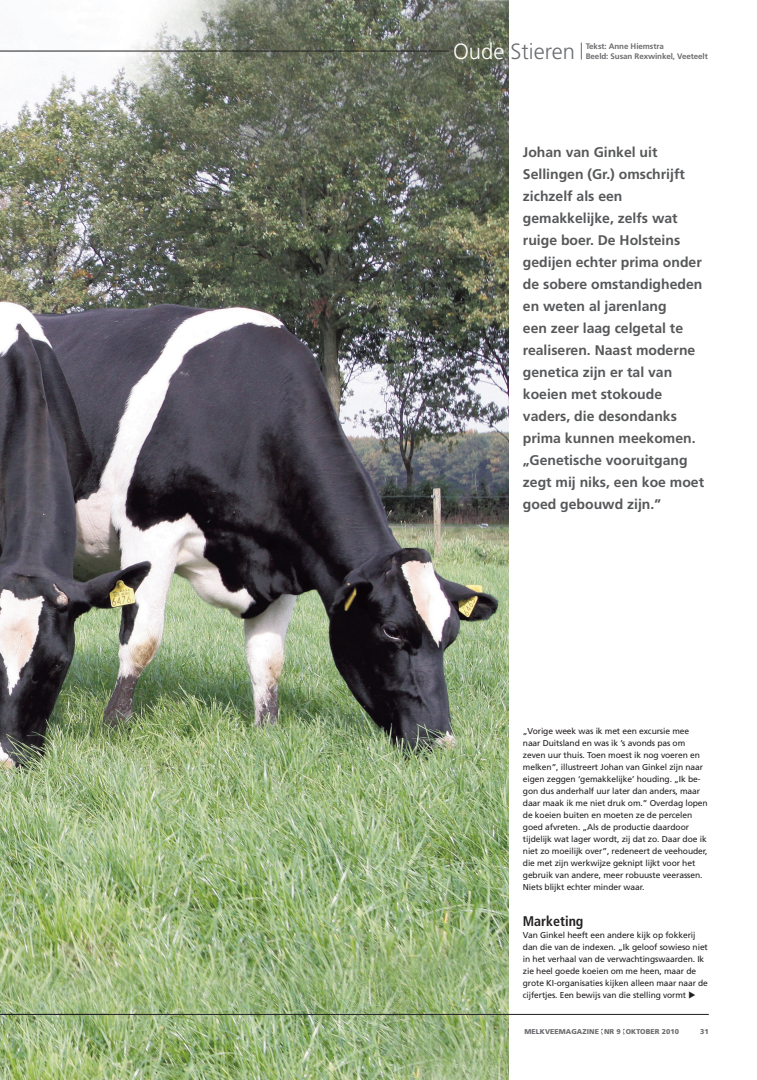
<style>
.page{position:relative;width:757px;height:1080px;background:#fff}
.page>*{position:absolute;margin:0;border:0;box-sizing:border-box;transform-origin:0 0}
.t1{font:300 22px "Frutiger LT Std";color:#6c6d70}
.t2{font:700 14px/22px "Frutiger LT Std";color:#57585a}
.t3{font:700 condensed 14px "Frutiger LT Std";color:#231f20}
.t4{font:8.5px/12px "Frutiger LT Std";letter-spacing:-.01em;color:#231f20}
.t5{font:700 8px/10px "Frutiger LT Std";letter-spacing:-.01em;color:#6c6d70}
.t6{font:900 7px "Frutiger LT Std";letter-spacing:.01em;color:#6c6d70}
.s1{color:#fff}
</style>
<div class="page">
<img style="left:0;top:0;width:509px;height:1080px">
<hr style="left:0;top:1014px;width:709px;height:1px;background:#231f20">
<svg style="left:581px;top:43px;width:1px;height:17px"></svg>
<hr style="left:0;top:51px;width:449px;height:1px;background:#231f20">
<h1 class="t1" style="left:453px;top:39px;width:123px"><span class="s1">Oude</span> Stieren</h1>
<p class="t5" style="left:586px;top:41px;width:124px">Tekst: Anne Hiemstra<br>Beeld: Susan Rexwinkel, Veeteelt</p>
<p class="t2" style="left:523px;top:141px;width:183px">Johan van Ginkel uit<br>Sellingen (Gr.) omschrijft zichzelf als een gemakkelijke, zelfs wat ruige boer. De Holsteins gedijen echter prima onder de sobere omstandigheden en weten al jarenlang<br>een zeer laag celgetal te realiseren. Naast moderne genetica zijn er tal van koeien met stokoude vaders, die desondanks prima kunnen meekomen. „Genetische vooruitgang zegt mij niks, een koe moet goed gebouwd zijn.”</p>
<p class="t4" style="left:523px;top:725px;width:186px">„Vorige week was ik met een excursie mee naar Duitsland en was ik ’s avonds pas om zeven uur thuis. Toen moest ik nog voeren en melken”, illustreert Johan van Ginkel zijn naar eigen zeggen ‘gemakkelijke’ houding. „Ik be&shy;gon dus anderhalf uur later dan anders, maar daar maak ik me niet druk om.” Overdag lopen de koeien buiten en moeten ze de percelen goed afvreten. „Als de productie daardoor tijdelijk wat lager wordt, zij dat zo. Daar doe ik niet zo moeilijk over”, redeneert de veehouder, die met zijn werkwijze geknipt lijkt voor het gebruik van andere, meer robuuste veerassen.<br>Niets blijkt echter minder waar.</p>
<h2 class="t3" style="left:523px;top:913px;width:62px">Marketing</h2>
<p class="t4" style="left:523px;top:929px;width:187px">Van Ginkel heeft een andere kijk op fokkerij dan die van de indexen. „Ik geloof sowieso niet in het verhaal van de verwachtingswaarden. Ik zie heel goede koeien om me heen, maar de grote KI-organisaties kijken alleen maar naar de cijfertjes. Een bewijs van die stelling vormt ◆</p>
<p class="t6" style="left:524px;top:1027px;width:156px">MELKVEEMAGAZINE NR 9 OKTOBER 2010</p>
<p class="t6" style="left:700px;top:1027px;width:10px">31</p>
</div>
